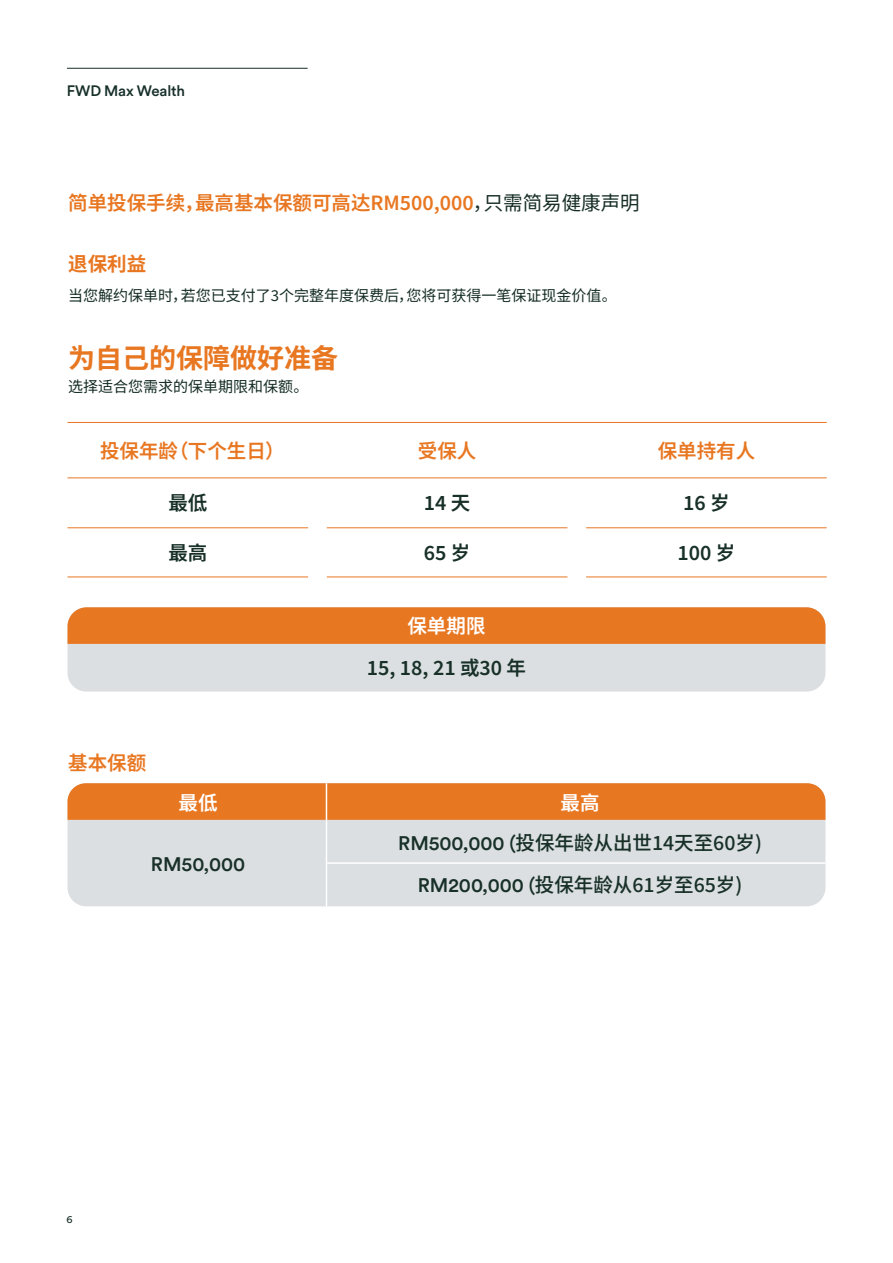
<style>
.page{position:relative;width:893px;height:1263px;background:#fff}
.page>*{position:absolute;margin:0;border:0;box-sizing:border-box;transform-origin:0 0}
.t1{font:100 27px "Noto Sans SC";color:#e87722}
.t2{font:100 19.5px/41px "Noto Sans SC";color:#183028;text-align:center}
.t3{font:100 19.5px "Noto Sans SC";color:#e87722}
.t4{font:500 19.5px "FWD Circular";color:#183028}
.t5{font:100 19.5px "Noto Sans SC";color:#fff}
.t6{font:100 15px "Noto Sans SC";color:#183028}
.t7{font:500 15px "FWD Circular";letter-spacing:-.005em;color:#173029}
.t8{font:10.5px "FWD Circular";color:#173029}
.s1{color:#183028}
.s2{color:#fff}
.s3{font-family:"FWD Circular";font-weight:500}
</style>
<div class="page">
<hr style="left:67px;top:68px;width:241px;height:1px;background:#173029">
<div style="left:68px;top:607px;width:757px;height:84px;background:#dbdfe1;border-radius:19px"></div>
<div style="left:67px;top:607px;width:758px;height:37px;background:#e87722"></div>
<hr style="left:68px;top:422px;width:759px;height:1px;background:#e87722">
<hr style="left:68px;top:477px;width:759px;height:1px;background:#e87722">
<hr style="left:68px;top:527px;width:240px;height:1px;background:#e87722">
<hr style="left:68px;top:576px;width:240px;height:1px;background:#e87722">
<hr style="left:327px;top:527px;width:240px;height:1px;background:#e87722">
<hr style="left:327px;top:576px;width:240px;height:1px;background:#e87722">
<hr style="left:586px;top:527px;width:241px;height:1px;background:#e87722">
<hr style="left:586px;top:576px;width:241px;height:1px;background:#e87722">
<div style="left:68px;top:783px;width:757px;height:123px;background:#dbdfe1;border-radius:19px"></div>
<div style="left:68px;top:783px;width:757px;height:37px;background:#e87722"></div>
<hr style="left:326px;top:783px;width:1px;height:123px;background:#fff">
<hr style="left:327px;top:862px;width:498px;height:2px;background:#fff">
<p class="t7" style="left:67px;top:80px;width:120px">FWD Max Wealth</p>
<p class="t3" style="left:68px;top:192px;width:573px">简单投保手续，最高基本保额可高达RM500,000<span class="s1">，只需简易健康声明</span></p>
<p class="t3" style="left:68px;top:253px;width:79px">退保利益</p>
<p class="t6" style="left:68px;top:287px;width:550px">当您解约保单时，若您已支付了3个完整年度保费后，您将可获得一笔保证现金价值。</p>
<h1 class="t1" style="left:68px;top:343px;width:271px">为自己的保障做好准备</h1>
<p class="t6" style="left:68px;top:378px;width:242px">选择适合您需求的保单期限和保额。</p>
<p class="t3" style="left:100px;top:440px;width:186px">投保年龄（下个生日）</p>
<p class="t3" style="left:418px;top:440px;width:60px">受保人</p>
<p class="t3" style="left:658px;top:440px;width:99px">保单持有人</p>
<p class="t2" style="left:168px;top:483px;width:40px">最低</p>
<p class="t2" style="left:168px;top:533px;width:40px">最高</p>
<p class="t2" style="left:424px;top:483px;width:48px">14 天</p>
<p class="t2" style="left:683px;top:483px;width:48px">16 岁</p>
<p class="t2" style="left:424px;top:533px;width:48px">65 岁</p>
<p class="t2" style="left:677px;top:533px;width:59px">100 岁</p>
<p class="t3" style="left:68px;top:752px;width:80px">基本保额</p>
<p class="t5" style="left:407px;top:615px;width:79px">保单期限</p>
<p class="t2" style="left:367px;top:648px;width:161px">15, 18, 21 或30 年</p>
<p class="t5" style="left:179px;top:791px;width:40px">最低</p>
<p class="t2" style="left:398px;top:782px;width:365px"><span class="s2">最高<br></span><span class="s3">RM500,000 (</span>投保年龄从出世14天至60岁)<br><span class="s3">RM200,000 (</span>投保年龄从61岁至65岁)</p>
<p class="t4" style="left:151px;top:851px;width:96px">RM50,000</p>
<p class="t8" style="left:66px;top:1212px;width:8px">6</p>
</div>
